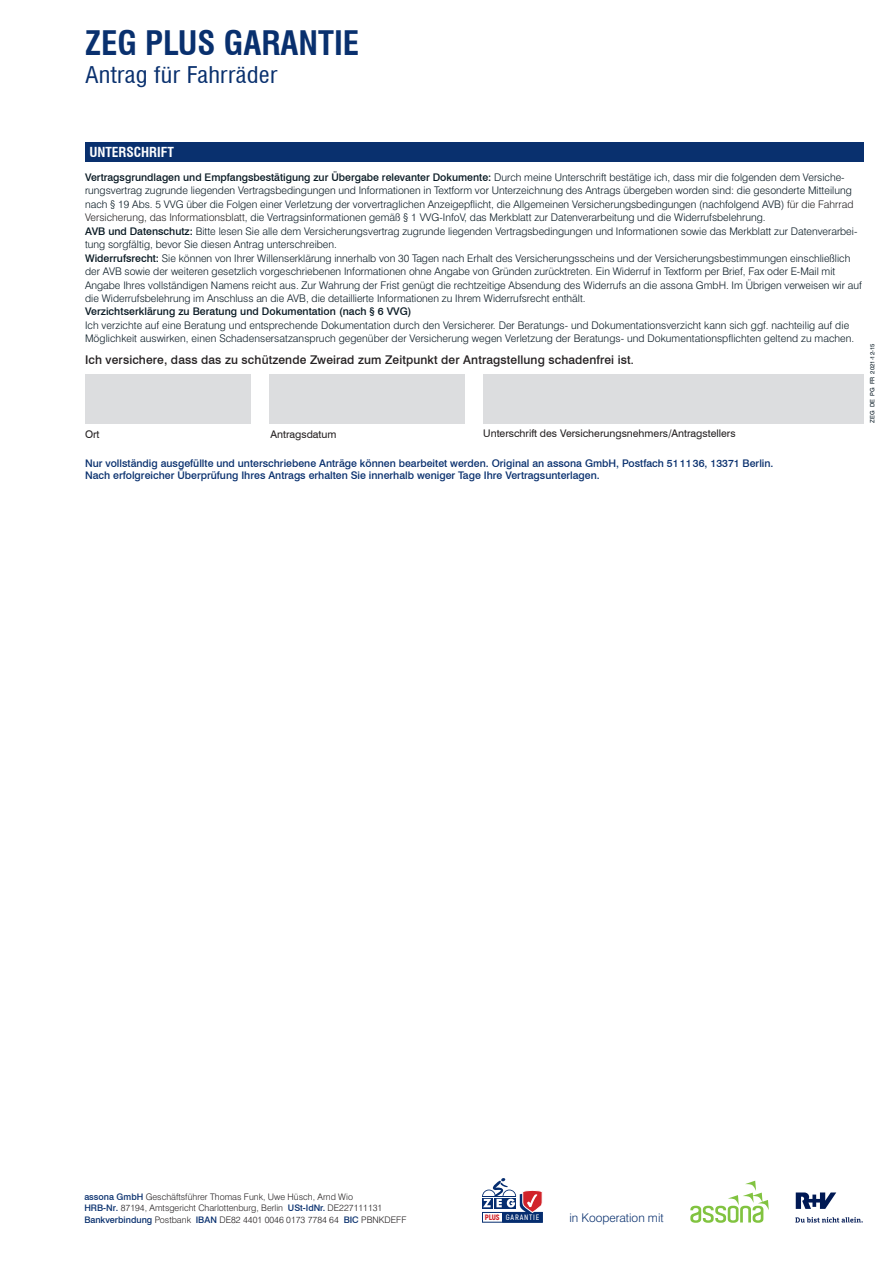
<style>
.page{position:relative;width:893px;height:1263px;background:#fff}
.page>*{position:absolute;margin:0;border:0;box-sizing:border-box;transform-origin:0 0}
.t1{font:700 condensed 33px "Swiss 721 BT";color:#09306e}
.t2{font:condensed 22.5px "Swiss 721 BT";letter-spacing:.01em;color:#09306e;scale:1.1 1}
.t3{font:700 condensed 13.5px "Swiss 721 BT";color:#fff}
.t4{font:500 12px "Swiss 721 BT";letter-spacing:.01em;color:#231f20}
.t5{font:300 12px "Swiss 721 BT";color:#09306e}
.t6{font:300 10.5px/13.5px "Swiss 721 BT";color:#071822}
.t7{font:500 10.5px/12px "Swiss 721 BT";color:#09306e}
.t8{font:10.5px "Swiss 721 BT";color:#231f20}
.t9{font:300 9px/11.2px "Swiss 721 BT";color:#231f20}
.t10{font:600 7.8px "Akrobat";letter-spacing:.1em;color:#fff}
.t11{font:6px "Swiss 721 BT";color:#071822}
.s1{font-weight:500}
.s2{color:#231f20}
.s3{font-size:10.5px}
.s4{font-weight:500;color:#09306e}
.s5{font-weight:900;color:#d1232a}
</style>
<div class="page">
<svg style="left:690px;top:1181px;width:79px;height:42px"></svg>
<div style="left:482px;top:1212px;width:61px;height:10px;border:1px solid #052d6f"></div>
<div style="left:503px;top:1212px;width:39px;height:10px;background:#052d6f"></div>
<div style="left:502px;top:1212px;width:41px;height:10px;border:1px solid #052d6f"></div>
<svg style="left:482px;top:1178px;width:61px;height:36px"></svg>
<svg style="left:796px;top:1192px;width:40px;height:17px"></svg>
<svg style="left:795px;top:1217px;width:68px;height:5px"></svg>
<div style="left:85px;top:374px;width:166px;height:49px;background:#dcdddf"></div>
<div style="left:269px;top:375px;width:196px;height:49px;background:#dcdddf"></div>
<div style="left:483px;top:375px;width:380px;height:49px;background:#dcdddf"></div>
<div style="left:85px;top:142px;width:778px;height:20px;background:#09306e"></div>
<p class="t1" style="left:85px;top:23px;width:276px">ZEG PLUS GARANTIE</p>
<p class="t2" style="left:85px;top:62px;width:176px">Antrag für Fahrräder</p>
<p class="t3" style="left:89px;top:144px;width:86px">UNTERSCHRIFT</p>
<p class="t6" style="left:85px;top:170px;width:770px"><span class="s1">Vertragsgrundlagen und Empfangsbestätigung zur Übergabe relevanter Dokumente:</span> Durch meine Unterschrift bestätige ich, dass mir die folgenden dem Versiche&shy;rungsvertrag zugrunde liegenden Vertragsbedingungen und Informationen in Textform vor Unterzeichnung des Antrags übergeben worden sind: die gesonderte Mitteilung nach § 19 Abs. 5 VVG über die Folgen einer Verletzung der vorvertraglichen Anzeigepflicht, die Allgemeinen Versicherungsbedingungen (nachfolgend AVB) <span class="s2">für die Fahrrad Versicherung, das Informationsblatt</span>, die Vertragsinformationen gemäß § 1 VVG-InfoV, das Merkblatt zur Datenverarbeitung und die Widerrufsbelehrung.</p>
<p class="t6" style="left:85px;top:224px;width:774px"><span class="s1">AVB und Datenschutz:</span> Bitte lesen Sie alle dem Versicherungsvertrag zugrunde liegenden Vertragsbedingungen und Informationen sowie das Merkblatt zur Datenverarbei&shy;tung sorgfältig, bevor Sie diesen Antrag unterschreiben.</p>
<p class="t6" style="left:85px;top:251px;width:778px"><span class="s1">Widerrufsrecht:</span> Sie können von Ihrer Willenserklärung innerhalb von 30 Tagen nach Erhalt des Versicherungsscheins und der Versicherungsbestimmungen einschließlich der AVB sowie der weiteren gesetzlich vorgeschriebenen Informationen ohne Angabe von Gründen zurücktreten. Ein Widerruf in Textform per Brief, Fax oder E-Mail mit Angabe Ihres vollständigen Namens reicht aus. Zur Wahrung der Frist genügt die rechtzeitige Absendung des Widerrufs an die assona GmbH. Im Übrigen verweisen wir auf die Widerrufsbelehrung im Anschluss an die AVB, die detaillierte Informationen zu Ihrem Widerrufsrecht enthält.</p>
<p class="t6" style="left:85px;top:305px;width:771px"><span class="s1">Verzichtserklärung zu Beratung und Dokumentation (nach § 6 VVG)<br></span>Ich verzichte auf eine Beratung und entsprechende Dokumentation durch den Versicherer. Der Beratungs- und Dokumentationsverzicht kann sich ggf. nachteilig auf die<br>Möglichkeit auswirken, einen Schadensersatzanspruch gegenüber der Versicherung wegen Verletzung der Beratungs- und Dokumentationspflichten geltend zu machen.</p>
<p class="t4" style="left:85px;top:352px;width:550px">Ich versichere, dass das zu schützende Zweirad zum Zeitpunkt der Antragstellung schadenfrei ist<span class="s3">.</span></p>
<p class="t8" style="left:85px;top:428px;width:16px">Ort</p>
<p class="t8" style="left:270px;top:428px;width:68px">Antragsdatum</p>
<p class="t8" style="left:483px;top:427px;width:254px">Unterschrift des Versicherungsnehmers/Antragstellers</p>
<p class="t7" style="left:85px;top:457px;width:690px">Nur vollständig ausgefüllte und unterschriebene Anträge können bearbeitet werden. Original an assona GmbH, Postfach 51 11 36, 13371 Berlin.<br>Nach erfolgreicher Überprüfung Ihres Antrags erhalten Sie innerhalb weniger Tage Ihre Vertragsunterlagen.</p>
<p class="t11" style="left:869px;top:423px;width:81px;rotate:-90deg">ZEG DE PG FR 2021-12-15</p>
<p class="t9" style="left:84px;top:1191px;width:324px"><span class="s4">assona GmbH</span> Geschäftsführer Thomas Funk, Uwe Hüsch, Arnd Wio<br><span class="s4">HRB-Nr.</span> 87194, Amtsgericht Charlottenburg, Berlin <span class="s4">USt-IdNr.</span> DE227111131<br><span class="s4">Bankverbindung</span> Postbank <span class="s4">IBAN</span> DE82 4401 0046 0173 7784 64 <span class="s4">BIC</span> PBNKDEFF</p>
<p class="t10" style="left:485px;top:1213px;width:56px"><span class="s5">PLUS</span> GARANTIE</p>
<p class="t5" style="left:569px;top:1211px;width:96px">in Kooperation mit</p>
</div>
